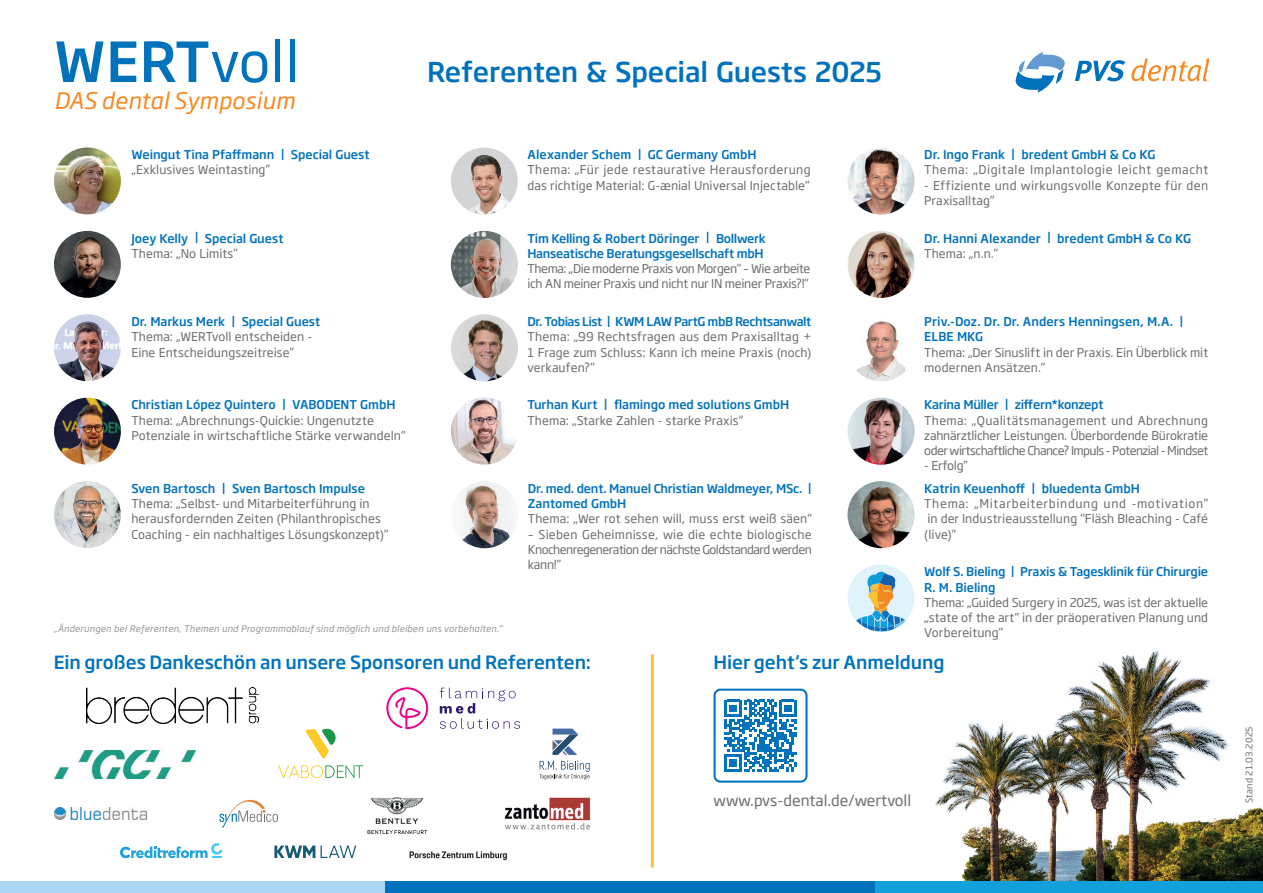
<style>
.page{position:relative;width:1263px;height:893px;background:#fff}
.page>*{position:absolute;margin:0;border:0;box-sizing:border-box;transform-origin:0 0}
.t1{font:500 54.45px "Soho Gothic Pro";color:#0072bc}
.t2{font:500 27px "Soho Gothic Pro";letter-spacing:-.005em;color:#0072bc}
.t3{font:italic 22.5px "Soho Gothic Pro";letter-spacing:.01em;color:#f68923}
.t4{font:500 18px "Soho Gothic Pro";letter-spacing:-.005em;color:#0072bc}
.t5{font:15px "Soho Gothic Pro";color:#6c6d70}
.t6{font:12px/15.3px "Soho Gothic Pro";letter-spacing:.005em;color:#6c6d70}
.t7{font:500 12px/15.3px "Soho Gothic Pro";letter-spacing:-.01em;color:#0072bc}
.t8{font:12px/15.3px "Soho Gothic Pro";letter-spacing:-.02em;color:#6c6d70}
.t9{font:12px/15.3px "Soho Gothic Pro";letter-spacing:-.03em;color:#6c6d70}
.t10{font:12px/15.3px "Soho Gothic Pro";letter-spacing:.045em;color:#6c6d70}
.t11{font:italic 9px "Soho Gothic Pro";letter-spacing:.02em;color:#939598}
.t12{font:9px "Soho Gothic Pro";letter-spacing:.025em;color:#6c6d70}
.s1{font-weight:400}
.s2{font-weight:400;font-size:15px}
.s3{font-weight:400;color:#6c6d70}
.s4{font-weight:500;color:#0072bc}
.s5{font-size:15px;color:#0072bc}
</style>
<div class="page">
<svg style="left:1075px;top:60px;width:50px;height:21px"></svg>
<svg style="left:1131px;top:58px;width:78px;height:24px"></svg>
<svg style="left:1015px;top:52px;width:50px;height:41px"></svg>
<img style="left:54px;top:314px;width:67px;height:67px;border-radius:33px">
<img style="left:847px;top:398px;width:67px;height:67px;border-radius:34px">
<img style="left:451px;top:231px;width:67px;height:67px;border-radius:34px">
<img style="left:451px;top:314px;width:67px;height:67px;border-radius:34px">
<img style="left:54px;top:231px;width:67px;height:67px;border-radius:33px">
<img style="left:847px;top:147px;width:67px;height:68px;border-radius:34px">
<img style="left:54px;top:481px;width:67px;height:67px;border-radius:33px">
<img style="left:451px;top:398px;width:67px;height:67px;border-radius:34px">
<img style="left:54px;top:398px;width:67px;height:67px;border-radius:33px">
<img style="left:857px;top:321px;width:48px;height:60px">
<img style="left:451px;top:481px;width:67px;height:67px;border-radius:34px">
<img style="left:451px;top:147px;width:67px;height:67px;border-radius:33px">
<img style="left:54px;top:147px;width:67px;height:67px;border-radius:33px">
<img style="left:847px;top:481px;width:67px;height:67px;border-radius:34px">
<svg style="left:847px;top:564px;width:67px;height:50px"></svg>
<svg style="left:851px;top:572px;width:59px;height:60px"></svg>
<hr style="left:651px;top:654px;width:3px;height:214px;background:#fec231">
<img style="left:54px;top:751px;width:142px;height:27px">
<svg style="left:274px;top:845px;width:41px;height:13px"></svg>
<svg style="left:321px;top:845px;width:35px;height:13px"></svg>
<svg style="left:120px;top:843px;width:102px;height:15px"></svg>
<svg style="left:410px;top:851px;width:97px;height:9px"></svg>
<img style="left:87px;top:687px;width:172px;height:36px">
<svg style="left:440px;top:687px;width:80px;height:42px"></svg>
<svg style="left:386px;top:687px;width:42px;height:42px"></svg>
<svg style="left:306px;top:729px;width:30px;height:29px"></svg>
<svg style="left:278px;top:765px;width:85px;height:13px"></svg>
<svg style="left:220px;top:799px;width:58px;height:29px"></svg>
<img style="left:54px;top:807px;width:92px;height:13px">
<svg style="left:724px;top:700px;width:72px;height:72px"></svg>
<div style="left:713px;top:689px;width:94px;height:94px;border:2px solid #0072bc;border-radius:6px"></div>
<img style="left:924px;top:650px;width:339px;height:232px">
<div style="left:0;top:882px;width:387px;height:11px;background:#aad6f2"></div>
<div style="left:720px;top:882px;width:543px;height:11px;background:#12a0db"></div>
<div style="left:385px;top:882px;width:490px;height:11px;background:#0072bc"></div>
<img style="left:504px;top:797px;width:87px;height:33px">
<img style="left:367px;top:830px;width:26px;height:4px">
<img style="left:394px;top:830px;width:34px;height:4px">
<img style="left:370px;top:797px;width:54px;height:27px">
<img style="left:847px;top:231px;width:67px;height:67px;border-radius:34px">
<svg style="left:552px;top:729px;width:26px;height:26px"></svg>
<svg style="left:540px;top:761px;width:50px;height:18px"></svg>
<h1 class="t1" style="left:54px;top:19px;width:247px">WERT<span class="s1">voll</span></h1>
<h3 class="t3" style="left:54px;top:83px;width:242px">DAS dental Symposium</h3>
<p class="t7" style="left:131px;top:146px;width:240px">Weingut Tina Pfaffmann <span class="s2">I</span> Special Guest <span class="s3">„Exklusives Weintasting”</span></p>
<p class="t7" style="left:131px;top:230px;width:153px">Joey Kelly <span class="s2">I</span> Special Guest<br><span class="s3">Thema: „No Limits”</span></p>
<p class="t6" style="left:131px;top:313px;width:190px"><span class="s4">Dr. Markus Merk</span> <span class="s5">I</span> <span class="s4">Special Guest<br></span>Thema: „WERTvoll entscheiden -<br>Eine Entscheidungszeitreise”</p>
<p class="t6" style="left:131px;top:397px;width:275px"><span class="s4">Christian López Quintero</span> <span class="s5">I</span> <span class="s4">VABODENT GmbH<br></span>Thema: „Abrechnungs-Quickie: Ungenutzte<br>Potenziale in wirtschaftliche Stärke verwandeln“</p>
<h2 class="t2" style="left:427px;top:51px;width:457px">Referenten &amp; Special Guests 2025</h2>
<p class="t6" style="left:527px;top:146px;width:285px"><span class="s4">Alexander Schem</span> <span class="s5">I</span> <span class="s4">GC Germany GmbH<br></span>Thema: „Für jede restaurative Herausforderung das richtige Material: G-ænial Universal Injectable“</p>
<p class="t7" style="left:527px;top:230px;width:240px">Tim Kelling &amp; Robert Döringer <span class="s2">I</span> Bollwerk<br>Hanseatische Beratungsgesellschaft mbH</p>
<p class="t9" style="left:527px;top:260px;width:284px">Thema: „Die moderne Praxis von Morgen“ – Wie arbeite ich AN meiner Praxis und nicht nur IN meiner Praxis?!”</p>
<p class="t6" style="left:527px;top:313px;width:285px;text-align:justify"><span class="s4">Dr. Tobias List</span> <span class="s5">I</span> <span class="s4">KWM LAW PartG mbB Rechtsanwalt </span>Thema: „99 Rechtsfragen aus dem Praxisalltag + 1 Frage zum Schluss: Kann ich meine Praxis (noch) verkaufen?”</p>
<p class="t7" style="left:527px;top:396px;width:263px">Turhan Kurt <span class="s2">I</span> flamingo med solutions GmbH<br><span class="s3">Thema: „Starke Zahlen - starke Praxis“</span></p>
<p class="t10" style="left:924px;top:146px;width:285px"><span class="s4">Dr. Ingo Frank</span> <span class="s5">I</span> <span class="s4">bredent GmbH &amp; Co KG<br></span>Thema: „Digitale Implantologie leicht gemacht</p>
<p class="t6" style="left:924px;top:177px;width:285px">- Effiziente und wirkungsvolle Konzepte für den<br>Praxisalltag”</p>
<p class="t7" style="left:924px;top:230px;width:268px">Dr. Hanni Alexander <span class="s2">I</span> bredent GmbH &amp; Co KG<br><span class="s3">Thema: „n.n.”</span></p>
<p class="t7" style="left:924px;top:313px;width:261px">Priv.-Doz. Dr. Dr. Anders Henningsen, M.A. <span class="s2">I<br></span>ELBE MKG</p>
<p class="t6" style="left:924px;top:344px;width:285px">Thema: „Der Sinuslift in der Praxis. Ein Überblick mit modernen Ansätzen.“</p>
<p class="t8" style="left:924px;top:397px;width:285px"><span class="s4">Karina Müller</span> <span class="s5">I</span> <span class="s4">ziffern*konzept<br></span>Thema: „Qualitätsmanagement und Abrechnung zahnärztlicher Leistungen. Überbordende Bürokratie oder wirtschaftliche Chance? Impuls - Potenzial - Mindset</p>
<p class="t6" style="left:924px;top:458px;width:45px">- Erfolg”</p>
<p class="t6" style="left:131px;top:480px;width:259px"><span class="s4">Sven Bartosch</span> <span class="s5">I</span> <span class="s4">Sven Bartosch Impulse </span>Thema: „Selbst- und Mitarbeiterführung in herausfordernden Zeiten (Philanthropisches Coaching - ein nachhaltiges Lösungskonzept)”</p>
<p class="t7" style="left:528px;top:480px;width:285px">Dr. med. dent. Manuel Christian Waldmeyer, MSc. <span class="s2">I<br></span>Zantomed GmbH</p>
<p class="t6" style="left:528px;top:511px;width:285px">Thema: „Wer rot sehen will, muss erst weiß säen“</p>
<p class="t6" style="left:528px;top:526px;width:285px;text-align:justify">– Sieben Geheimnisse, wie die echte biologische Knochenregeneration der nächste Goldstandard werden kann!”</p>
<p class="t6" style="left:924px;top:480px;width:285px"><span class="s4">Katrin Keuenhoff</span> <span class="s5">I</span> <span class="s4">bluedenta GmbH<br></span>Thema: „Mitarbeiterbindung und -motivation” in der Industrieausstellung “Fläsh Bleaching - Café (live)”</p>
<p class="t7" style="left:924px;top:563px;width:285px">Wolf S. Bieling <span class="s2">I</span> Praxis &amp; Tagesklinik für Chirurgie<br>R. M. Bieling</p>
<p class="t6" style="left:924px;top:594px;width:285px;text-align:justify">Thema: „Guided Surgery in 2025, was ist der aktuelle „state of the art“ in der präoperativen Planung und Vorbereitung”</p>
<h3 class="t4" style="left:713px;top:648px;width:232px">Hier geht‘s zur Anmeldung</h3>
<p class="t11" style="left:54px;top:621px;width:450px">„Änderungen bei Referenten, Themen und Programmablauf sind möglich und bleiben uns vorbehalten.“</p>
<h3 class="t4" style="left:54px;top:648px;width:539px">Ein großes Dankeschön an unsere Sponsoren und Referenten:</h3>
<p class="t5" style="left:713px;top:789px;width:199px">www.pvs-dental.de/wertvoll</p>
<p class="t12" style="left:1242px;top:803px;width:78px;rotate:-90deg">Stand 21.03.2025</p>
</div>
